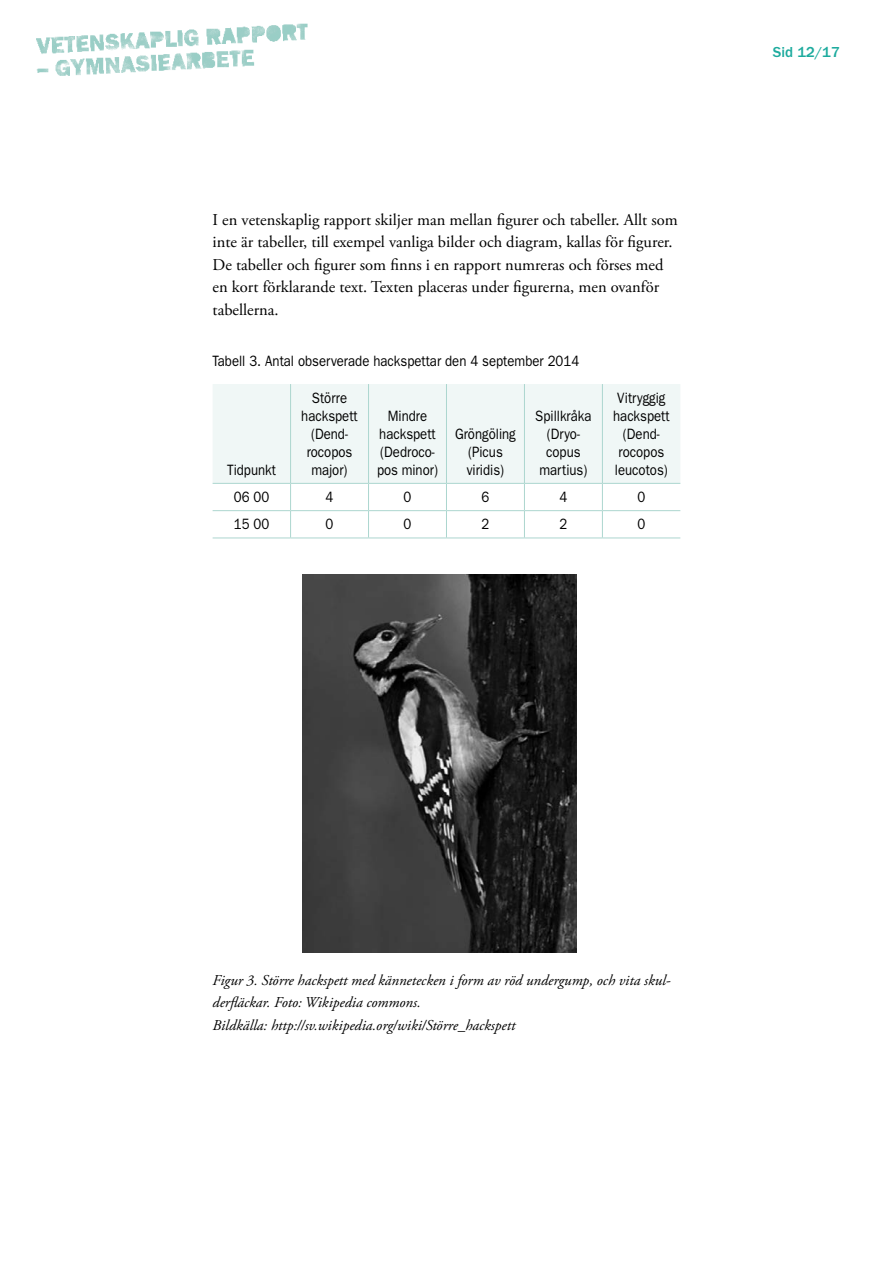
<style>
.page{position:relative;width:893px;height:1263px;background:#fff}
.page>*{position:absolute;margin:0;border:0;box-sizing:border-box;transform-origin:0 0}
.t1{font:16.5px/22.5px "Adobe Garamond Pro";color:#000}
.t2{font:15px/18px "ITC Franklin Gothic Std";color:#000;text-align:center;scale:.88 1}
.t3{font:italic 15px/22.5px "Adobe Garamond Pro";color:#000}
.t4{font:500 15px "ITC Franklin Gothic Std";color:#1dab9e}
</style>
<div class="page">
<div style="left:213px;top:384px;width:467px;height:99px;background:#f0f7f6"></div>
<hr style="left:290px;top:384px;width:1px;height:99px;background:#acd6cf">
<hr style="left:368px;top:384px;width:1px;height:99px;background:#acd6cf">
<hr style="left:446px;top:384px;width:1px;height:99px;background:#acd6cf">
<hr style="left:524px;top:384px;width:1px;height:99px;background:#acd6cf">
<hr style="left:602px;top:384px;width:1px;height:99px;background:#acd6cf">
<svg style="left:290px;top:484px;width:1px;height:54px"></svg>
<svg style="left:368px;top:484px;width:1px;height:54px"></svg>
<svg style="left:446px;top:484px;width:1px;height:54px"></svg>
<svg style="left:524px;top:484px;width:1px;height:54px"></svg>
<svg style="left:602px;top:484px;width:1px;height:54px"></svg>
<hr style="left:213px;top:483px;width:78px;height:1px;background:#acd6cf">
<hr style="left:291px;top:483px;width:78px;height:1px;background:#acd6cf">
<hr style="left:369px;top:483px;width:77px;height:1px;background:#acd6cf">
<hr style="left:446px;top:483px;width:78px;height:1px;background:#acd6cf">
<hr style="left:524px;top:483px;width:78px;height:1px;background:#acd6cf">
<hr style="left:602px;top:483px;width:78px;height:1px;background:#acd6cf">
<hr style="left:213px;top:510px;width:78px;height:1px;background:#acd6cf">
<hr style="left:291px;top:510px;width:78px;height:1px;background:#acd6cf">
<hr style="left:369px;top:510px;width:77px;height:1px;background:#acd6cf">
<hr style="left:446px;top:510px;width:78px;height:1px;background:#acd6cf">
<hr style="left:524px;top:510px;width:78px;height:1px;background:#acd6cf">
<hr style="left:602px;top:510px;width:78px;height:1px;background:#acd6cf">
<hr style="left:213px;top:538px;width:78px;height:1px;background:#acd6cf">
<hr style="left:291px;top:538px;width:78px;height:1px;background:#acd6cf">
<hr style="left:369px;top:538px;width:77px;height:1px;background:#acd6cf">
<hr style="left:446px;top:538px;width:78px;height:1px;background:#acd6cf">
<hr style="left:524px;top:538px;width:78px;height:1px;background:#acd6cf">
<hr style="left:602px;top:538px;width:78px;height:1px;background:#acd6cf">
<img style="left:303px;top:574px;width:273px;height:378px">
<img style="left:36px;top:23px;width:272px;height:53px">
<p class="t1" style="left:213px;top:209px;width:467px">I en vetenskaplig rapport skiljer man mellan figurer och tabeller. Allt som inte är tabeller, till exempel vanliga bilder och diagram, kallas för figurer.<br>De tabeller och figurer som finns i en rapport numreras och förses med en kort förklarande text. Texten placeras under figurerna, men ovanför tabellerna.</p>
<p class="t2" style="left:213px;top:352px;width:418px">Tabell 3. Antal observerade hackspettar den 4 september 2014</p>
<p class="t2" style="left:227px;top:461px;width:57px">Tidpunkt</p>
<p class="t2" style="left:301px;top:389px;width:66px">Större hackspett (Dend&shy;rocopos major)</p>
<p class="t2" style="left:377px;top:407px;width:71px">Mindre hackspett (Dedroco&shy;pos minor)</p>
<p class="t2" style="left:455px;top:425px;width:71px">Gröngöling (Picus viridis)</p>
<p class="t2" style="left:535px;top:407px;width:65px">Spillkråka (Dryo&shy;copus martius)</p>
<p class="t2" style="left:613px;top:389px;width:66px">Vitryggig hackspett (Dend&shy;rocopos leucotos)</p>
<p class="t2" style="left:234px;top:488px;width:42px">06 00</p>
<p class="t2" style="left:326px;top:488px;width:10px">4</p>
<p class="t2" style="left:404px;top:488px;width:10px">0</p>
<p class="t2" style="left:482px;top:488px;width:10px">6</p>
<p class="t2" style="left:559px;top:488px;width:10px">4</p>
<p class="t2" style="left:637px;top:488px;width:10px">0</p>
<p class="t2" style="left:234px;top:515px;width:42px">15 00</p>
<p class="t2" style="left:326px;top:515px;width:10px">0</p>
<p class="t2" style="left:404px;top:515px;width:10px">0</p>
<p class="t2" style="left:482px;top:515px;width:10px">2</p>
<p class="t2" style="left:559px;top:515px;width:10px">2</p>
<p class="t2" style="left:637px;top:515px;width:10px">0</p>
<p class="t4" style="left:773px;top:44px;width:69px">Sid 12/17</p>
<p class="t3" style="left:213px;top:969px;width:460px">Figur 3. Större hackspett med kännetecken i form av röd undergump, och vita skul&shy;derfläckar. Foto: Wikipedia commons.<br>Bildkälla: http://sv.wikipedia.org/wiki/Större_hackspett</p>
</div>
